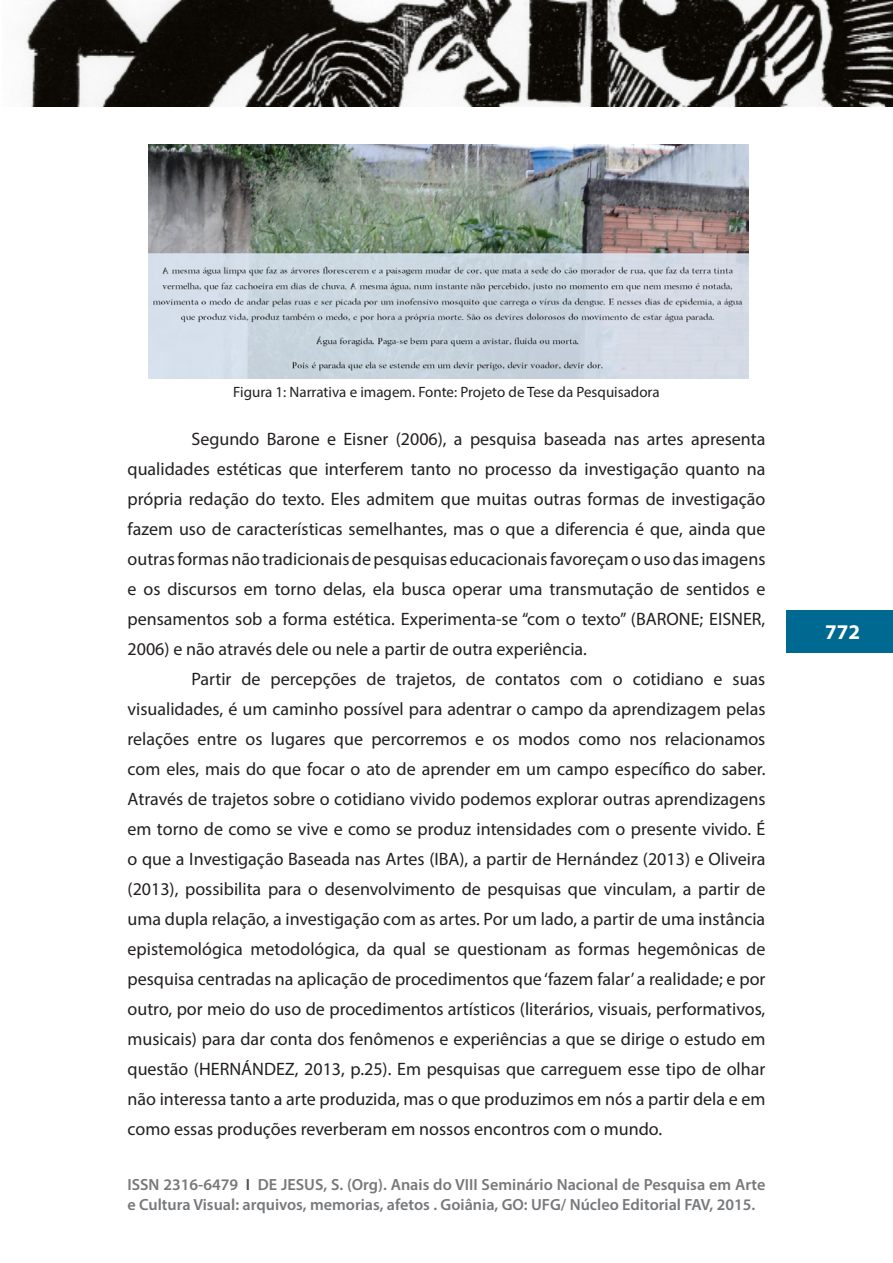
<style>
.page{position:relative;width:893px;height:1263px;background:#fff}
.page>*{position:absolute;margin:0;border:0;box-sizing:border-box;transform-origin:0 0}
.t1{font:700 21px "Myriad Pro";color:#fff}
.Texto_básico{font:18px/30px "Myriad Pro";color:#231f20;text-align:justify}
.t2{font:600 16.2px/19.5px "Myriad Pro";color:#76787b}
.resumos{font:15px "Myriad Pro";color:#231f20}
.s1{color:#4b4c4d}
</style>
<div class="page">
<div style="left:787px;top:610px;width:106px;height:43px;background:#006991"></div>
<img style="left:25px;top:0;width:868px;height:106px">
<img style="left:149px;top:145px;width:599px;height:234px">
<p class="resumos" style="left:233px;top:382px;width:428px">Figura 1: Narrativa e imagem. Fonte: Projeto de Tese da Pesquisadora</p>
<p class="Texto_básico" style="left:128px;top:423px;width:639px;text-indent:64px">Segundo Barone e Eisner (2006), a pesquisa baseada nas artes apresenta qualidades estéticas que interferem tanto no processo da investigação quanto na própria redação do texto. Eles admitem que muitas outras formas de investigação fazem uso de características semelhantes, mas o que a diferencia é que, ainda que outras formas não tradicionais de pesquisas educacionais favoreçam o uso das imagens e os discursos em torno delas, ela busca operar uma transmutação de sentidos e pensamentos sob a forma estética. Experimenta-se “com o texto” (BARONE; EISNER, 2006) e não através dele ou nele a partir de outra experiência.</p>
<p class="Texto_básico" style="left:128px;top:663px;width:639px;text-indent:64px">Partir de percepções de trajetos, de contatos com o cotidiano e suas visualidades, é um caminho possível para adentrar o campo da aprendizagem pelas relações entre os lugares que percorremos e os modos como nos relacionamos com eles, mais do que focar o ato de aprender em um campo específico do saber.<br>Através de trajetos sobre o cotidiano vivido podemos explorar outras aprendizagens em torno de como se vive e como se produz intensidades com o presente vivido. É o que a Investigação Baseada nas Artes (IBA), a partir de Hernández (2013) e Oliveira (2013), possibilita para o desenvolvimento de pesquisas que vinculam, a partir de uma dupla relação, a investigação com as artes. Por um lado, a partir de uma instância epistemológica metodológica, da qual se questionam as formas hegemônicas de pesquisa centradas na aplicação de procedimentos que ‘fazem falar’ a realidade; e por outro, por meio do uso de procedimentos artísticos (literários, visuais, performativos, musicais) para dar conta dos fenômenos e experiências a que se dirige o estudo em questão (HERNÁNDEZ, 2013, p.25). Em pesquisas que carreguem esse tipo de olhar não interessa tanto a arte produzida, mas o que produzimos em nós a partir dela e em como essas produções reverberam em nossos encontros com o mundo.</p>
<p class="t2" style="left:128px;top:1174px;width:639px">ISSN 2316-6479 <span class="s1">I</span> DE JESUS, S. (Org). Anais do VIII Seminário Nacional de Pesquisa em Arte e Cultura Visual: arquivos, memorias, afetos . Goiânia, GO: UFG/ Núcleo Editorial FAV, 2015.</p>
<p class="t1" style="left:825px;top:619px;width:36px">772</p>
</div>
